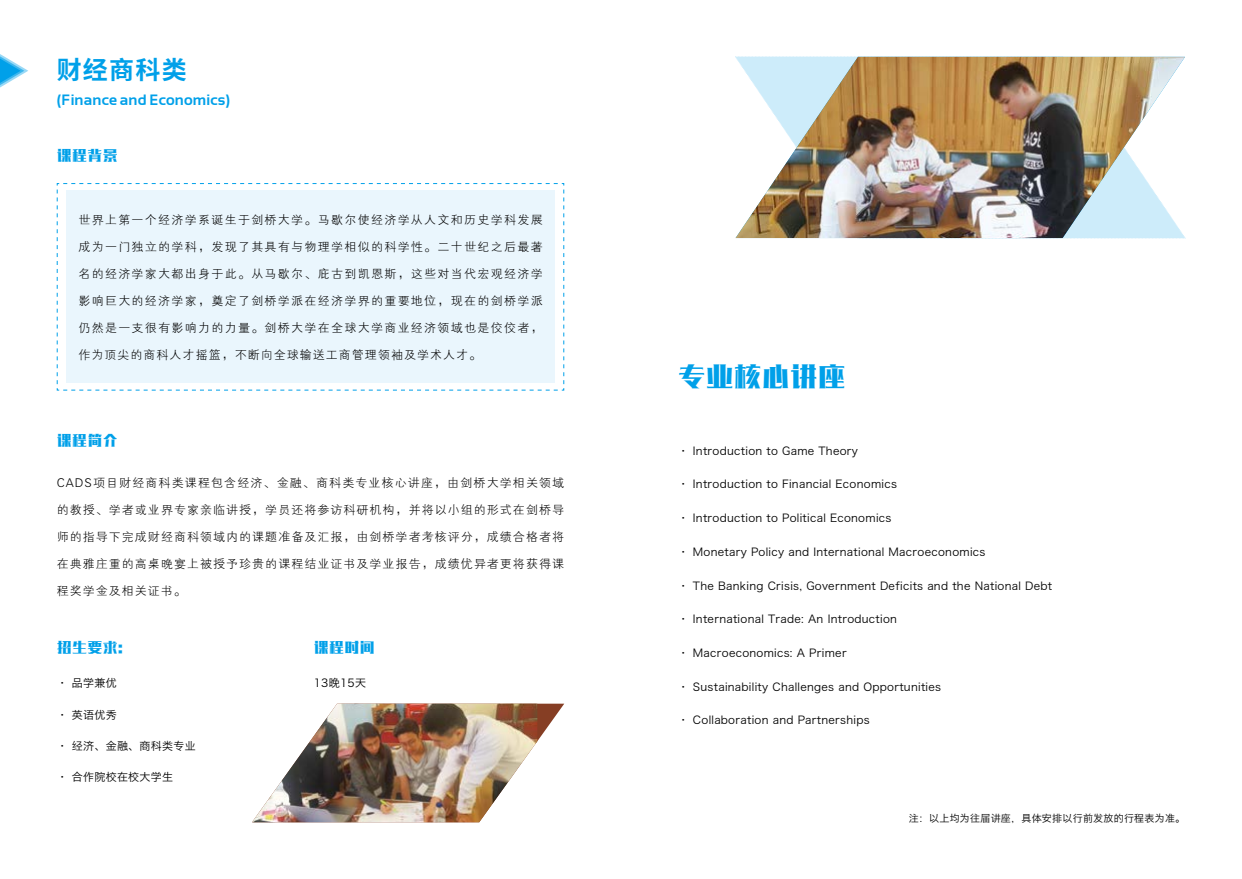
<style>
.page{position:relative;width:1242px;height:879px;background:#fff}
.page>*{position:absolute;margin:0;border:0;box-sizing:border-box;transform-origin:0 0}
.t1{font:28px "MF Yi Hei Noncommercial";color:#00a0e9}
.t2{font:700 25px "Source Han Sans CN";letter-spacing:.05em;color:#00a0e9}
.t3{font:700 15px "Sansation";letter-spacing:.01em;color:#00a0e9}
.t4{font:15px "MF Yi Hei Noncommercial";letter-spacing:.025em;color:#00a0e9}
.t5{font:12px "FZXH1 JW GB1 0";letter-spacing:.095em;color:#000}
.t6{font:11px "Hiragino Sans GB W3";letter-spacing:.025em;color:#000}
.t7{font:10px "Hiragino Sans GB W3";letter-spacing:.025em;color:#000}
</style>
<div class="page">
<svg style="left:56px;top:183px;width:509px;height:208px"></svg>
<div style="left:66px;top:191px;width:488px;height:192px;background:#eaf6fd"></div>
<svg style="left:0;top:54px;width:28px;height:34px"></svg>
<img style="left:735px;top:57px;width:450px;height:181px">
<svg style="left:537px;top:703px;width:27px;height:39px"></svg>
<img style="left:252px;top:703px;width:285px;height:119px">
<h2 class="t2" style="left:57px;top:55px;width:131px">财经商科类</h2>
<p class="t3" style="left:57px;top:92px;width:175px">(Finance and Economics)</p>
<p class="t4" style="left:57px;top:147px;width:63px">课程背景</p>
<p class="t5" style="left:78px;top:213px;width:466px">世界上第一个经济学系诞生于剑桥大学。马歇尔使经济学从人文和历史学科发展</p>
<p class="t5" style="left:78px;top:240px;width:466px">成为一门独立的学科，发现了其具有与物理学相似的科学性。二十世纪之后最著</p>
<p class="t5" style="left:78px;top:267px;width:466px">名的经济学家大都出身于此。从马歇尔、庇古到凯恩斯，这些对当代宏观经济学</p>
<p class="t5" style="left:78px;top:294px;width:466px">影响巨大的经济学家，奠定了剑桥学派在经济学界的重要地位，现在的剑桥学派</p>
<p class="t5" style="left:78px;top:321px;width:466px">仍然是一支很有影响力的力量。剑桥大学在全球大学商业经济领域也是佼佼者，</p>
<p class="t5" style="left:78px;top:348px;width:404px">作为顶尖的商科人才摇篮，不断向全球输送工商管理领袖及学术人才。</p>
<p class="t4" style="left:57px;top:433px;width:63px">课程简介</p>
<p class="t5" style="left:57px;top:476px;width:509px">CADS项目财经商科类课程包含经济、金融、商科类专业核心讲座，由剑桥大学相关领域</p>
<p class="t5" style="left:57px;top:503px;width:509px">的教授、学者或业界专家亲临讲授，学员还将参访科研机构，并将以小组的形式在剑桥导</p>
<p class="t5" style="left:57px;top:530px;width:509px">师的指导下完成财经商科领域内的课题准备及汇报，由剑桥学者考核评分，成绩合格者将</p>
<p class="t5" style="left:57px;top:557px;width:509px">在典雅庄重的高桌晚宴上被授予珍贵的课程结业证书及学业报告，成绩优异者更将获得课</p>
<p class="t5" style="left:57px;top:584px;width:131px">程奖学金及相关证书。</p>
<p class="t4" style="left:57px;top:640px;width:78px">招生要求：</p>
<p class="t6" style="left:57px;top:676px;width:62px">• 品学兼优</p>
<p class="t6" style="left:57px;top:708px;width:62px">• 英语优秀</p>
<p class="t6" style="left:57px;top:739px;width:140px">• 经济、金融、商科类专业</p>
<p class="t6" style="left:57px;top:770px;width:118px">• 合作院校在校大学生</p>
<p class="t4" style="left:314px;top:640px;width:63px">课程时间</p>
<p class="t6" style="left:314px;top:676px;width:54px">13晚15天</p>
<h1 class="t1" style="left:677px;top:362px;width:169px">专业核心讲座</h1>
<p class="t6" style="left:677px;top:444px;width:182px">• Introduction to Game Theory</p>
<p class="t6" style="left:677px;top:477px;width:221px">• Introduction to Financial Economics</p>
<p class="t6" style="left:677px;top:511px;width:215px">• Introduction to Political Economics</p>
<p class="t6" style="left:677px;top:545px;width:309px">• Monetary Policy and International Macroeconomics</p>
<p class="t6" style="left:677px;top:578px;width:376px">• The Banking Crisis, Government Deficits and the National Debt</p>
<p class="t6" style="left:677px;top:612px;width:221px">• International Trade: An Introduction</p>
<p class="t6" style="left:677px;top:646px;width:171px">• Macroeconomics: A Primer</p>
<p class="t6" style="left:677px;top:679px;width:265px">• Sustainability Challenges and Opportunities</p>
<p class="t6" style="left:677px;top:713px;width:193px">• Collaboration and Partnerships</p>
<p class="t7" style="left:908px;top:812px;width:278px">注：以上均为往届讲座，具体安排以行前发放的行程表为准。</p>
</div>
